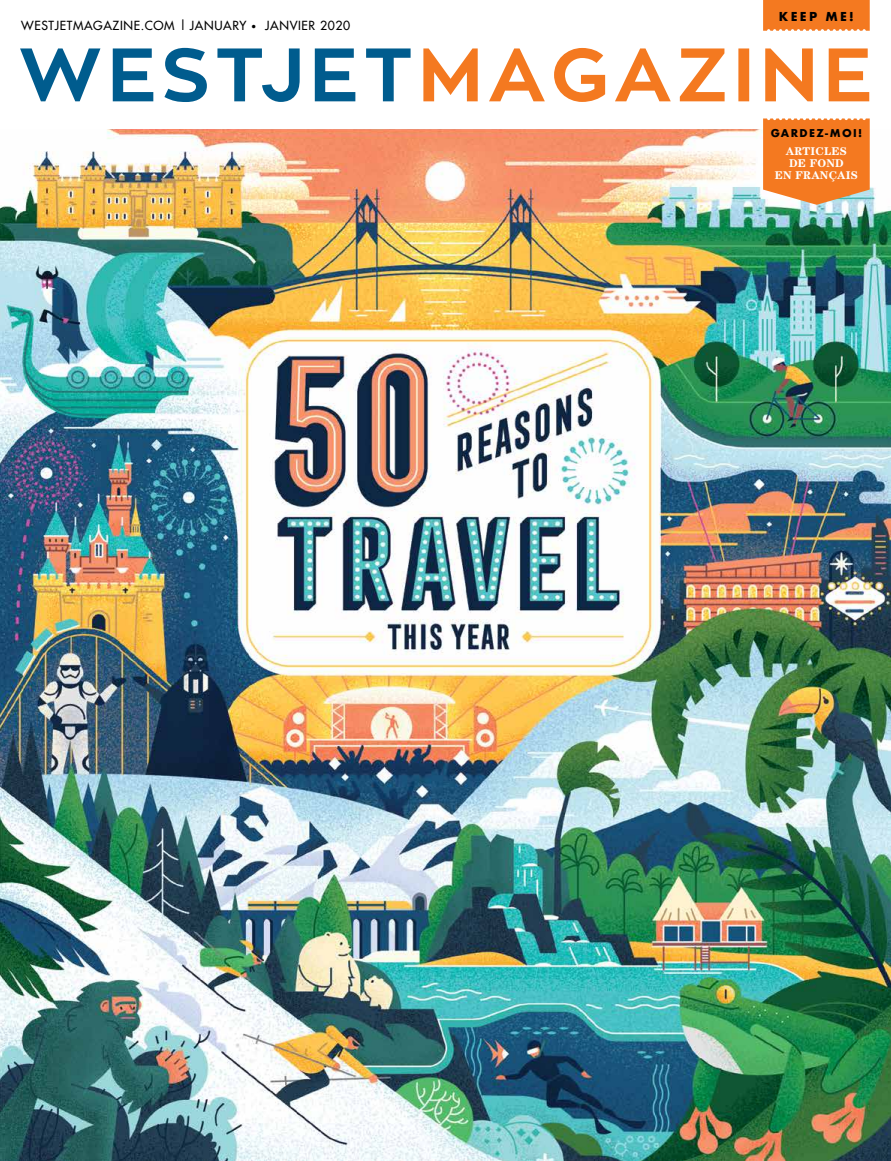
<style>
.page{position:relative;width:891px;height:1161px;background:#fff}
.page>*{position:absolute;margin:0;border:0;box-sizing:border-box;transform-origin:0 0}
.t1{font:12.3px "Futura";letter-spacing:.05em;color:#000}
.t2{font:700 12px "Futura";letter-spacing:.195em;color:#000}
.t3{font:700 11.25px/12px "Century";letter-spacing:.02em;color:#fff;text-align:center}
.t4{font:700 10.5px "Futura";letter-spacing:.125em;color:#000}
.s1{font-size:9.15px}
</style>
<div class="page">
<img style="left:0;top:129px;width:891px;height:1032px">
<div style="left:763px;top:0;width:107px;height:31px;background:#f47920"></div>
<svg style="left:763px;top:118px;width:107px;height:87px;background:#f18536"></svg>
<svg style="left:423px;top:48px;width:446px;height:54px"></svg>
<svg style="left:20px;top:48px;width:391px;height:54px"></svg>
<p class="t1" style="left:21px;top:18px;width:330px">WESTJETMAGAZINE.COM | JANUARY <span class="s1">•</span> JANVIER 2020</p>
<p class="t2" style="left:779px;top:8px;width:77px">KEEP ME!</p>
<p class="t4" style="left:771px;top:125px;width:93px">GARDEZ-MOI!</p>
<p class="t3" style="left:775px;top:145px;width:84px">ARTICLES<br>DE FOND<br>EN FRANÇAIS</p>
</div>
